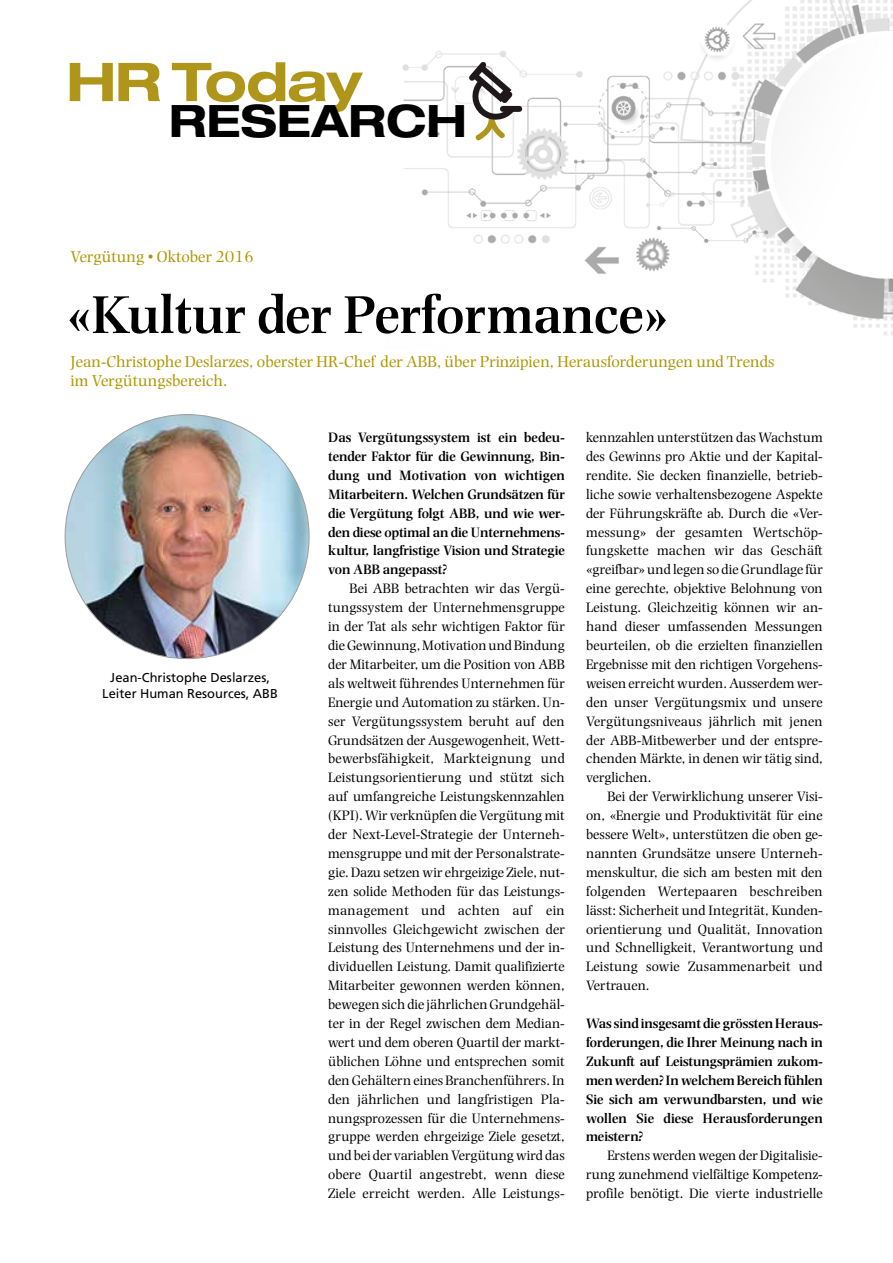
<style>
.page{position:relative;width:893px;height:1263px;background:#fff}
.page>*{position:absolute;margin:0;border:0;box-sizing:border-box;transform-origin:0 0}
.t1{font:600 55.5px "Photina";color:#000}
.t2{font:700 expanded 44.7px "Helvetica Neue LT";color:#000}
.t3{font:16.5px/19.5px "Photina";color:#af9500}
.t4{font:14.25px/18.9px "Photina";letter-spacing:.005em;color:#000;text-align:justify}
.t5{font:600 14.25px/18.9px "Photina";color:#000;text-align:justify}
.t6{font:12.9px/15.8px "Frutiger";color:#000;text-align:center}
</style>
<div class="page">
<img style="left:402px;top:0;width:491px;height:336px">
<svg style="left:70px;top:63px;width:90px;height:38px"></svg>
<svg style="left:172px;top:62px;width:191px;height:50px"></svg>
<svg style="left:464px;top:62px;width:58px;height:80px"></svg>
<img style="left:65px;top:415px;width:244px;height:244px;border-radius:122px">
<h2 class="t2" style="left:169px;top:93px;width:300px">RESEARCH</h2>
<p class="t3" style="left:71px;top:247px;width:185px">Vergütung • Oktober 2016</p>
<h1 class="t1" style="left:67px;top:283px;width:603px">«Kultur der Performance»</h1>
<p class="t3" style="left:71px;top:352px;width:705px">Jean-Christophe Deslarzes, oberster HR-Chef der ABB, über Prinzipien, Herausforderungen und Trends im Vergütungsbereich.</p>
<p class="t6" style="left:102px;top:669px;width:177px">Jean-Christophe Deslarzes,<br>Leiter Human Resources, ABB</p>
<p class="t5" style="left:328px;top:428px;width:238px">Das Vergütungssystem ist ein bedeu&shy;tender Faktor für die Gewinnung, Bin&shy;dung und Motivation von wichtigen Mitarbeitern. Welchen Grundsätzen für die Vergütung folgt ABB, und wie wer&shy;den diese optimal an die Unternehmens&shy;kultur, langfristige Vision und Strategie von ABB angepasst?</p>
<p class="t4" style="left:328px;top:579px;width:238px;text-indent:21px">Bei ABB betrachten wir das Vergü&shy;tungssystem der Unternehmensgruppe in der Tat als sehr wichtigen Faktor für die Gewinnung, Motivation und Bindung der Mitarbeiter, um die Position von ABB als weltweit führendes Unternehmen für Energie und Automation zu stärken. Un&shy;ser Vergütungssystem beruht auf den Grundsätzen der Ausgewogenheit, Wett&shy;bewerbsfähigkeit, Markteignung und Leistungsorientierung und stützt sich auf umfangreiche Leistungskennzahlen (KPI). Wir verknüpfen die Vergütung mit der Next-Level-Strategie der Unterneh&shy;mensgruppe und mit der Personalstrate&shy;gie. Dazu setzen wir ehrgeizige Ziele, nut&shy;zen solide Methoden für das Leistungs&shy;management und achten auf ein sinnvolles Gleichgewicht zwischen der Leistung des Unternehmens und der in&shy;dividuellen Leistung. Damit qualifizierte Mitarbeiter gewonnen werden können, bewegen sich die jährlichen Grundgehäl&shy;ter in der Regel zwischen dem Median&shy;wert und dem oberen Quartil der markt&shy;üblichen Löhne und entsprechen somit den Gehältern eines Branchenführers. In den jährlichen und langfristigen Pla&shy;nungsprozessen für die Unternehmens&shy;gruppe werden ehrgeizige Ziele gesetzt, und bei der variablen Vergütung wird das obere Quartil angestrebt, wenn diese Ziele erreicht werden. Alle Leistungs-</p>
<p class="t4" style="left:586px;top:428px;width:238px">kennzahlen unterstützen das Wachstum des Gewinns pro Aktie und der Kapital&shy;rendite. Sie decken finanzielle, betrieb&shy;liche sowie verhaltensbezogene Aspekte der Führungskräfte ab. Durch die «Ver&shy;messung» der gesamten Wertschöp&shy;fungskette machen wir das Geschäft «greifbar» und legen so die Grundlage für eine gerechte, objektive Belohnung von Leistung. Gleichzeitig können wir an&shy;hand dieser umfassenden Messungen beurteilen, ob die erzielten finanziellen Ergebnisse mit den richtigen Vorgehens&shy;weisen erreicht wurden. Ausserdem wer&shy;den unser Vergütungsmix und unsere Vergütungsniveaus jährlich mit jenen der ABB-Mitbewerber und der entspre&shy;chenden Märkte, in denen wir tätig sind, verglichen.</p>
<p class="t4" style="left:586px;top:787px;width:238px;text-indent:21px">Bei der Verwirklichung unserer Visi&shy;on, «Energie und Produktivität für eine bessere Welt», unterstützen die oben ge&shy;nannten Grundsätze unsere Unterneh&shy;menskultur, die sich am besten mit den folgenden Wertepaaren beschreiben lässt: Sicherheit und Integrität, Kunden&shy;orientierung und Qualität, Innovation und Schnelligkeit, Verantwortung und Leistung sowie Zusammenarbeit und Vertrauen.</p>
<p class="t5" style="left:586px;top:1014px;width:238px">Was sind insgesamt die grössten Heraus&shy;forderungen, die Ihrer Meinung nach in Zukunft auf Leistungsprämien zukom&shy;men werden? In welchem Bereich fühlen Sie sich am verwundbarsten, und wie wollen Sie diese Herausforderungen meistern?</p>
<p class="t4" style="left:586px;top:1146px;width:238px;text-indent:21px">Erstens werden wegen der Digitalisie&shy;rung zunehmend vielfältige Kompetenz&shy;profile benötigt. Die vierte industrielle</p>
</div>
